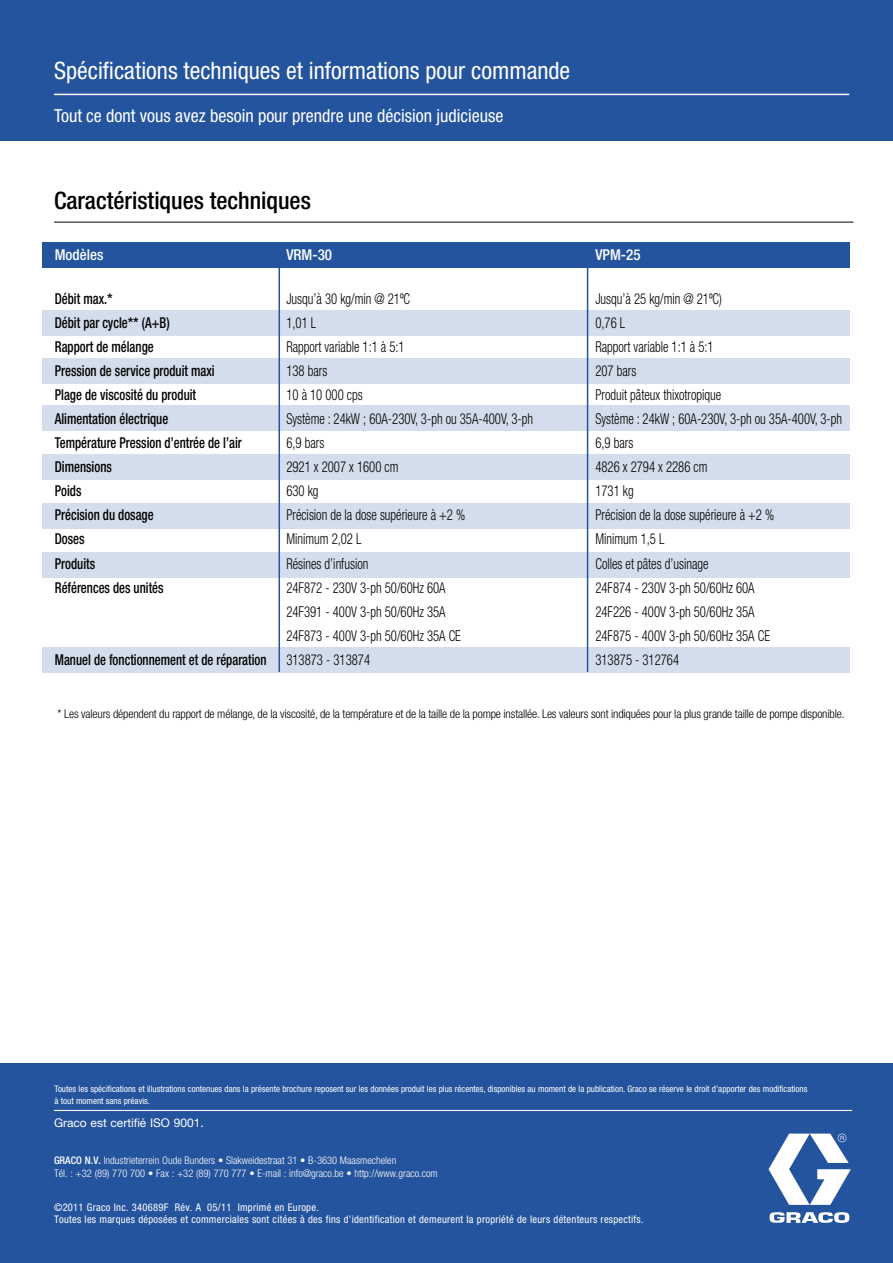
<style>
.page{position:relative;width:893px;height:1263px;background:#fff}
.page>*{position:absolute;margin:0;border:0;box-sizing:border-box;transform-origin:0 0}
.t1{font:condensed 24px "Helvetica Neue LT Std";color:#fff}
.t2{font:500 condensed 24px "Helvetica Neue LT Std";color:#000}
.t3{font:condensed 18px "Helvetica Neue LT Std";color:#fff}
.t4{font:300 condensed 15px "Helvetica Neue LT Std";color:#000;scale:.85 1}
.t5{font:500 condensed 15px "Helvetica Neue LT Std";color:#000;scale:.85 1}
.t6{font:500 condensed 15px "Helvetica Neue LT Std";color:#fff}
.t7{font:300 condensed 12px "Helvetica Neue LT Std";letter-spacing:-.015em;color:#000}
.t8{font:12px "Helvetica Neue LT Std";color:#fff}
.t9{font:condensed 10.5px/12px "Helvetica Neue LT Std";letter-spacing:.025em;color:#fff}
.t10{font:300 condensed 10.5px/12.6px "Helvetica Neue LT Std";color:#fff}
.t11{font:condensed 9px/12px "Helvetica Neue LT Std";color:#fff}
.s1{font-weight:500}
</style>
<div class="page">
<div style="left:0;top:1063px;width:893px;height:200px;background:#24549d"></div>
<hr style="left:54px;top:1110px;width:798px;height:1px;background:#fff">
<svg style="left:768px;top:1133px;width:83px;height:72px"></svg>
<svg style="left:770px;top:1212px;width:79px;height:11px"></svg>
<div style="left:0;top:0;width:893px;height:140px;background:#24549d"></div>
<div style="left:43px;top:310px;width:807px;height:26px;background:#d3ddeb"></div>
<div style="left:43px;top:358px;width:807px;height:25px;background:#d3ddeb"></div>
<div style="left:43px;top:405px;width:807px;height:26px;background:#d3ddeb"></div>
<div style="left:43px;top:454px;width:807px;height:26px;background:#d3ddeb"></div>
<div style="left:43px;top:503px;width:807px;height:25px;background:#d3ddeb"></div>
<div style="left:43px;top:552px;width:807px;height:25px;background:#d3ddeb"></div>
<div style="left:43px;top:647px;width:807px;height:25px;background:#d3ddeb"></div>
<div style="left:43px;top:242px;width:807px;height:26px;background:#24549d"></div>
<hr style="left:54px;top:222px;width:799px;height:1px;background:#000">
<hr style="left:54px;top:94px;width:795px;height:1px;background:#fff">
<hr style="left:587px;top:242px;width:1px;height:430px;background:#24549d">
<hr style="left:279px;top:242px;width:1px;height:430px;background:#24549d">
<h1 class="t1" style="left:54px;top:62px;width:518px">Spécifications techniques et informations pour commande</h1>
<p class="t3" style="left:54px;top:109px;width:451px">Tout ce dont vous avez besoin pour prendre une décision judicieuse</p>
<h1 class="t2" style="left:54px;top:191px;width:258px">Caractéristiques techniques</h1>
<p class="t6" style="left:55px;top:249px;width:50px">Modèles</p>
<p class="t6" style="left:286px;top:249px;width:47px">VRM-30</p>
<p class="t6" style="left:595px;top:249px;width:47px">VPM-25</p>
<p class="t5" style="left:55px;top:293px;width:70px">Débit max.*</p>
<p class="t4" style="left:286px;top:293px;width:147px">Jusqu’à 30 kg/min @ 21ºC</p>
<p class="t4" style="left:595px;top:293px;width:151px">Jusqu’à 25 kg/min @ 21ºC)</p>
<p class="t5" style="left:55px;top:317px;width:137px">Débit par cycle** (A+B)</p>
<p class="t4" style="left:286px;top:317px;width:37px">1,01 L</p>
<p class="t4" style="left:595px;top:317px;width:37px">0,76 L</p>
<p class="t5" style="left:55px;top:341px;width:118px">Rapport de mélange</p>
<p class="t4" style="left:286px;top:341px;width:141px">Rapport variable 1:1 à 5:1</p>
<p class="t4" style="left:595px;top:341px;width:141px">Rapport variable 1:1 à 5:1</p>
<p class="t5" style="left:55px;top:365px;width:190px">Pression de service produit maxi</p>
<p class="t4" style="left:286px;top:365px;width:50px">138 bars</p>
<p class="t4" style="left:595px;top:365px;width:50px">207 bars</p>
<p class="t5" style="left:55px;top:389px;width:168px">Plage de viscosité du produit</p>
<p class="t4" style="left:286px;top:389px;width:91px">10 à 10 000 cps</p>
<p class="t4" style="left:595px;top:389px;width:150px">Produit pâteux thixotropique</p>
<p class="t5" style="left:55px;top:413px;width:135px">Alimentation électrique</p>
<p class="t4" style="left:286px;top:413px;width:292px">Système : 24kW ; 60A-230V, 3-ph ou 35A-400V, 3-ph</p>
<p class="t4" style="left:595px;top:413px;width:292px">Système : 24kW ; 60A-230V, 3-ph ou 35A-400V, 3-ph</p>
<p class="t5" style="left:55px;top:437px;width:222px">Température Pression d’entrée de l’air</p>
<p class="t4" style="left:286px;top:437px;width:46px">6,9 bars</p>
<p class="t4" style="left:595px;top:437px;width:46px">6,9 bars</p>
<p class="t5" style="left:55px;top:461px;width:69px">Dimensions</p>
<p class="t4" style="left:286px;top:461px;width:133px">2921 x 2007 x 1600 cm</p>
<p class="t4" style="left:595px;top:461px;width:133px">4826 x 2794 x 2286 cm</p>
<p class="t5" style="left:55px;top:486px;width:33px">Poids</p>
<p class="t4" style="left:286px;top:486px;width:39px">630 kg</p>
<p class="t4" style="left:595px;top:486px;width:47px">1731 kg</p>
<p class="t5" style="left:55px;top:510px;width:118px">Précision du dosage</p>
<p class="t4" style="left:286px;top:510px;width:212px">Précision de la dose supérieure à +2 %</p>
<p class="t4" style="left:595px;top:510px;width:212px">Précision de la dose supérieure à +2 %</p>
<p class="t5" style="left:55px;top:534px;width:37px">Doses</p>
<p class="t4" style="left:286px;top:534px;width:90px">Minimum 2,02 L</p>
<p class="t4" style="left:595px;top:534px;width:83px">Minimum 1,5 L</p>
<p class="t5" style="left:55px;top:558px;width:49px">Produits</p>
<p class="t4" style="left:286px;top:558px;width:98px">Résines d’infusion</p>
<p class="t4" style="left:595px;top:558px;width:135px">Colles et pâtes d’usinage</p>
<p class="t5" style="left:55px;top:582px;width:129px">Références des unités</p>
<p class="t4" style="left:286px;top:582px;width:189px">24F872 - 230V 3-ph 50/60Hz 60A</p>
<p class="t4" style="left:595px;top:582px;width:189px">24F874 - 230V 3-ph 50/60Hz 60A</p>
<p class="t4" style="left:286px;top:606px;width:189px">24F391 - 400V 3-ph 50/60Hz 35A</p>
<p class="t4" style="left:595px;top:606px;width:189px">24F226 - 400V 3-ph 50/60Hz 35A</p>
<p class="t4" style="left:286px;top:630px;width:207px">24F873 - 400V 3-ph 50/60Hz 35A CE</p>
<p class="t4" style="left:595px;top:630px;width:207px">24F875 - 400V 3-ph 50/60Hz 35A CE</p>
<p class="t5" style="left:55px;top:654px;width:251px">Manuel de fonctionnement et de réparation</p>
<p class="t4" style="left:286px;top:654px;width:100px">313873 - 313874</p>
<p class="t4" style="left:595px;top:654px;width:100px">313875 - 312764</p>
<p class="t7" style="left:58px;top:709px;width:788px">* Les valeurs dépendent du rapport de mélange, de la viscosité, de la température et de la taille de la pompe installée. Les valeurs sont indiquées pour la plus grande taille de pompe disponible.</p>
<p class="t11" style="left:54px;top:1083px;width:754px">Toutes les spécifications et illustrations contenues dans la présente brochure reposent sur les données produit les plus récentes, disponibles au moment de la publication. Graco se réserve le droit d’apporter des modifications à tout moment sans préavis.</p>
<p class="t8" style="left:54px;top:1118px;width:151px">Graco est certifié ISO 9001.</p>
<p class="t10" style="left:54px;top:1155px;width:385px"><span class="s1">GRACO N.V.</span> Industrieterrein Oude Bunders • Slakweidestraat 31 • B-3630 Maasmechelen<br>Tél. : +32 (89) 770 700 • Fax : +32 (89) 770 777 • E-mail : info@graco.be • http://www.graco.com</p>
<p class="t9" style="left:54px;top:1202px;width:591px">©2011 Graco Inc. 340689F Rév. A 05/11 Imprimé en Europe.<br>Toutes les marques déposées et commerciales sont citées à des fins d’identification et demeurent la propriété de leurs détenteurs respectifs.</p>
</div>
